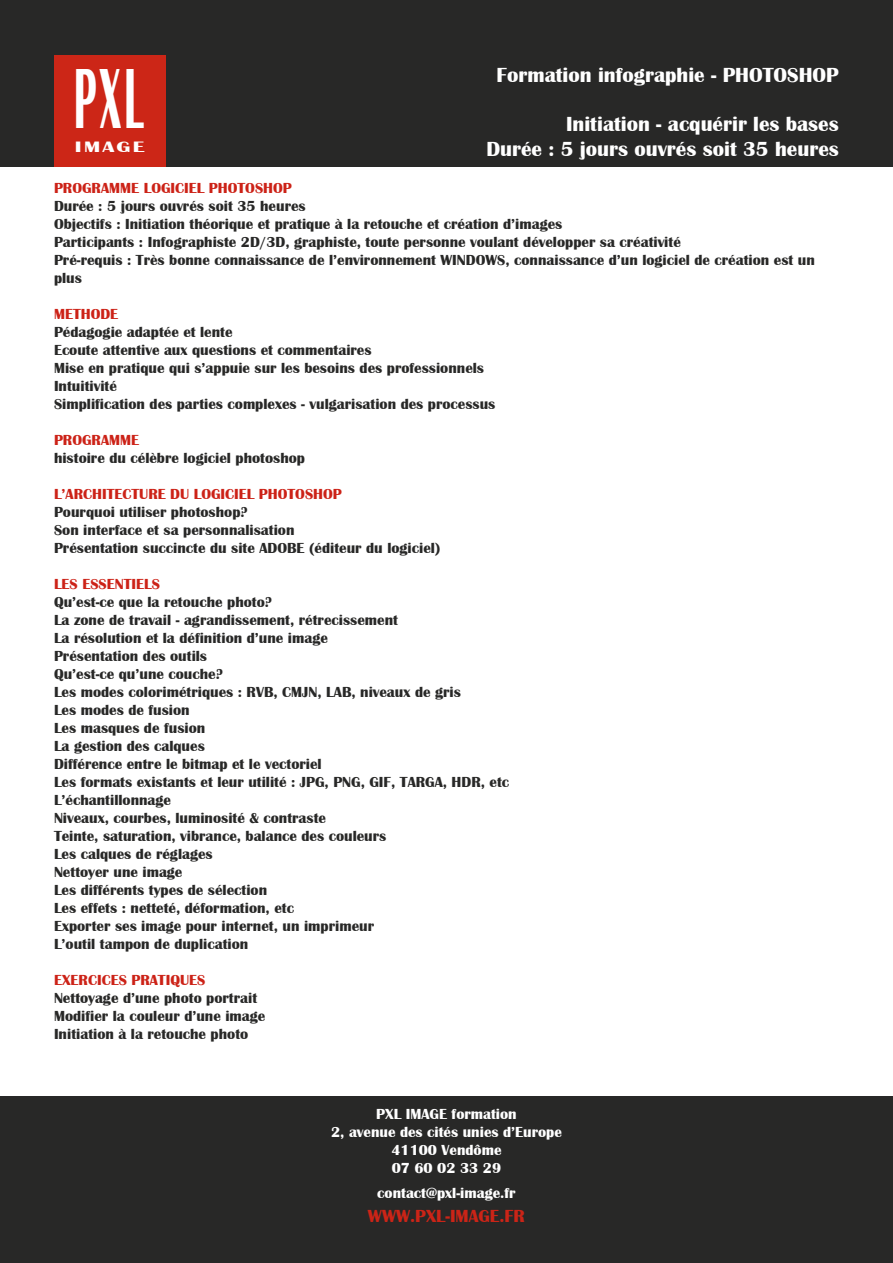
<style>
.page{position:relative;width:893px;height:1263px;background:#fff}
.page>*{position:absolute;margin:0;border:0;box-sizing:border-box;transform-origin:0 0}
.t1{font:700 87.75px "Britannic";color:#fff;scale:.42 1}
.t2{font:700 21px/25.2px "Britannic";color:#fff;text-align:right}
.t3{font:700 18px "Britannic";color:#cb2417}
.t4{font:700 15.6px "Britannic";letter-spacing:.1em;color:#fff;scale:1.42 1}
.t5{font:700 15px/18px "Britannic";color:#282827}
.t6{font:700 15px "Britannic";color:#cc2217}
.t7{font:700 15px/18px "Britannic";color:#fff;text-align:center}
</style>
<div class="page">
<div style="left:0;top:1096px;width:893px;height:167px;background:#282827"></div>
<div style="left:0;top:0;width:893px;height:167px;background:#282827"></div>
<div style="left:54px;top:55px;width:112px;height:111px;background:#cc2617"></div>
<h1 class="t1" style="left:74px;top:49px;width:166px">PXL</h1>
<p class="t4" style="left:75px;top:138px;width:50px">IMAGE</p>
<h2 class="t2" style="left:497px;top:63px;width:344px">Formation infographie - PHOTOSHOP</h2>
<h2 class="t2" style="left:486px;top:111px;width:354px">Initiation - acquérir les bases<br>Durée : 5 jours ouvrés soit 35 heures</h2>
<p class="t6" style="left:54px;top:180px;width:239px">PROGRAMME LOGICIEL PHOTOSHOP</p>
<p class="t5" style="left:54px;top:197px;width:762px">Durée : 5 jours ouvrés soit 35 heures<br>Objectifs : Initiation théorique et pratique à la retouche et création d’images<br>Participants : Infographiste 2D/3D, graphiste, toute personne voulant développer sa créativité<br>Pré-requis : Très bonne connaissance de l’environnement WINDOWS, connaissance d’un logiciel de création est un plus</p>
<p class="t6" style="left:54px;top:306px;width:66px">METHODE</p>
<p class="t5" style="left:54px;top:323px;width:443px">Pédagogie adaptée et lente<br>Ecoute attentive aux questions et commentaires<br>Mise en pratique qui s’appuie sur les besoins des professionnels Intuitivité<br>Simplification des parties complexes - vulgarisation des processus</p>
<p class="t6" style="left:54px;top:432px;width:87px">PROGRAMME</p>
<p class="t5" style="left:54px;top:449px;width:253px">histoire du célèbre logiciel photoshop</p>
<p class="t6" style="left:54px;top:486px;width:289px">L’ARCHITECTURE DU LOGICIEL PHOTOSHOP</p>
<p class="t5" style="left:54px;top:503px;width:388px">Pourquoi utiliser photoshop?<br>Son interface et sa personnalisation<br>Présentation succincte du site ADOBE (éditeur du logiciel)</p>
<p class="t6" style="left:54px;top:576px;width:108px">LES ESSENTIELS</p>
<p class="t5" style="left:54px;top:593px;width:457px">Qu’est-ce que la retouche photo?<br>La zone de travail - agrandissement, rétrecissement<br>La résolution et la définition d’une image<br>Présentation des outils<br>Qu’est-ce qu’une couche?<br>Les modes colorimétriques : RVB, CMJN, LAB, niveaux de gris<br>Les modes de fusion<br>Les masques de fusion<br>La gestion des calques<br>Différence entre le bitmap et le vectoriel<br>Les formats existants et leur utilité : JPG, PNG, GIF, TARGA, HDR, etc L’échantillonnage<br>Niveaux, courbes, luminosité &amp; contraste<br>Teinte, saturation, vibrance, balance des couleurs<br>Les calques de réglages<br>Nettoyer une image<br>Les différents types de sélection<br>Les effets : netteté, déformation, etc<br>Exporter ses image pour internet, un imprimeur<br>L’outil tampon de duplication</p>
<p class="t6" style="left:54px;top:972px;width:153px">EXERCICES PRATIQUES</p>
<p class="t5" style="left:54px;top:989px;width:213px">Nettoyage d’une photo portrait<br>Modifier la couleur d’une image<br>Initiation à la retouche photo</p>
<p class="t7" style="left:331px;top:1105px;width:232px">PXL IMAGE formation<br>2, avenue des cités unies d’Europe<br>41100 Vendôme<br>07 60 02 33 29</p>
<p class="t7" style="left:377px;top:1184px;width:140px">contact@pxl-image.fr</p>
<p class="t3" style="left:368px;top:1205px;width:159px">WWW.PXL-IMAGE.FR</p>
</div>
